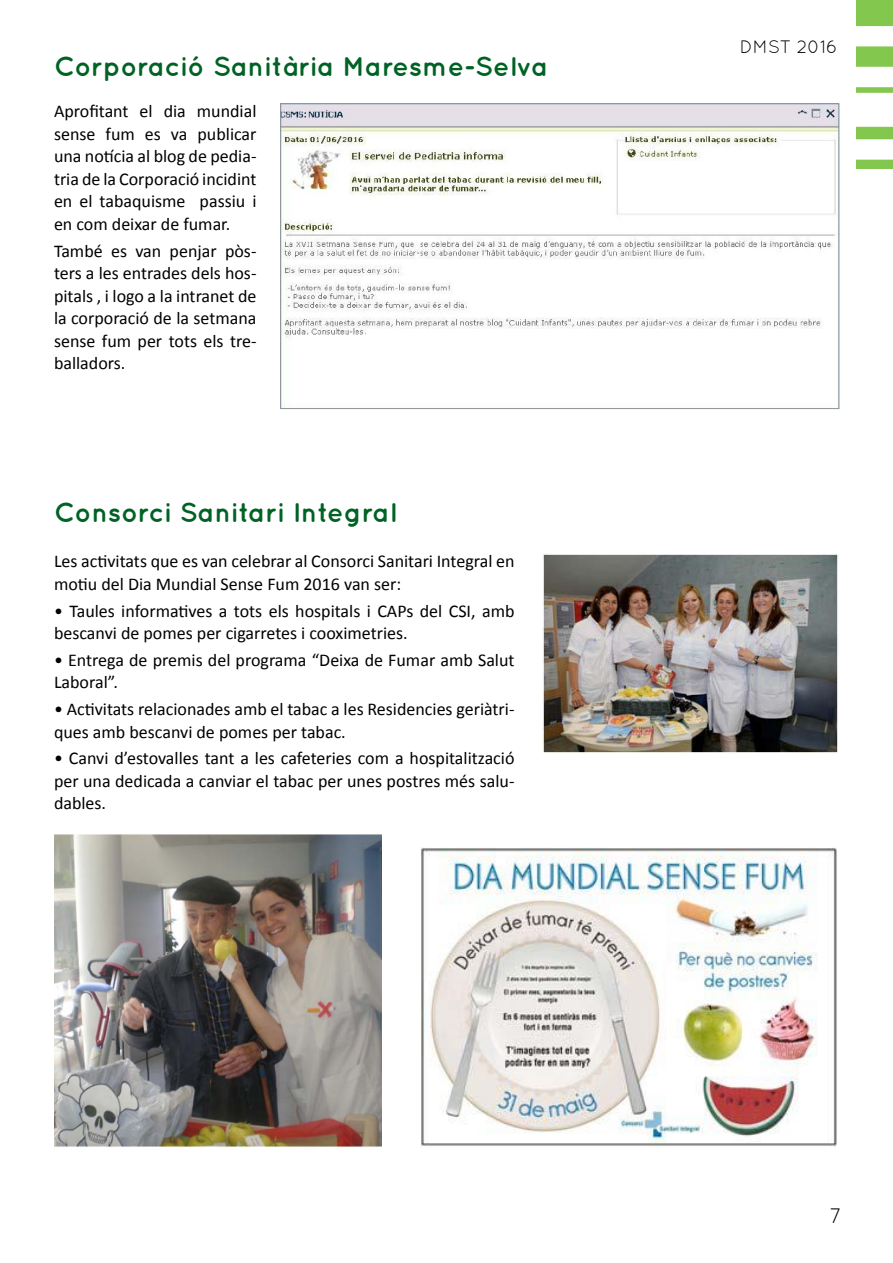
<style>
.page{position:relative;width:893px;height:1263px;background:#fff}
.page>*{position:absolute;margin:0;border:0;box-sizing:border-box;transform-origin:0 0}
.t1{font:700 27px "Quicksand";color:#006224}
.t2{font:21px "Quicksand";color:#000}
.t3{font:18px/22.5px "Calibri";color:#000}
.t4{font:18px "Quicksand";color:#000}
</style>
<div class="page">
<img style="left:856px;top:0;width:37px;height:169px">
<img style="left:283px;top:106px;width:554px;height:301px">
<div style="left:281px;top:104px;width:558px;height:305px;border:1px solid #939597"></div>
<img style="left:543px;top:554px;width:296px;height:199px">
<img style="left:420px;top:847px;width:417px;height:301px">
<img style="left:54px;top:834px;width:327px;height:314px">
<h1 class="t1" style="left:54px;top:50px;width:496px">Corporació Sanitària Maresme-Selva</h1>
<p class="t3" style="left:54px;top:100px;width:204px;text-align:justify">Aprofitant el dia mundial sense fum es va publicar una notícia al blog de pedia&shy;tria de la Corporació incidint en el tabaquisme passiu i en com deixar de fumar.</p>
<p class="t3" style="left:54px;top:239px;width:204px;text-align:justify">També es van penjar pòs&shy;ters a les entrades dels hos&shy;pitals , i logo a la intranet de la corporació de la setmana sense fum per tots els tre&shy;balladors.</p>
<h1 class="t1" style="left:54px;top:497px;width:344px">Consorci Sanitari Integral</h1>
<p class="t3" style="left:54px;top:550px;width:462px">Les activitats que es van celebrar al Consorci Sanitari Integral en motiu del Dia Mundial Sense Fum 2016 van ser:</p>
<p class="t3" style="left:54px;top:599px;width:462px">• Taules informatives a tots els hospitals i CAPs del CSI, amb bescanvi de pomes per cigarretes i cooximetries.</p>
<p class="t3" style="left:54px;top:649px;width:462px">• Entrega de premis del programa “Deixa de Fumar amb Salut<br>Laboral”.</p>
<p class="t3" style="left:54px;top:698px;width:462px">• Activitats relacionades amb el tabac a les Residencies geriàtri&shy;ques amb bescanvi de pomes per tabac.</p>
<p class="t3" style="left:54px;top:747px;width:462px;text-align:justify">• Canvi d’estovalles tant a les cafeteries com a hospitalització per una dedicada a canviar el tabac per unes postres més salu&shy;dables.</p>
<p class="t4" style="left:740px;top:36px;width:99px">DMST 2016</p>
<p class="t2" style="left:829px;top:1204px;width:14px">7</p>
</div>
